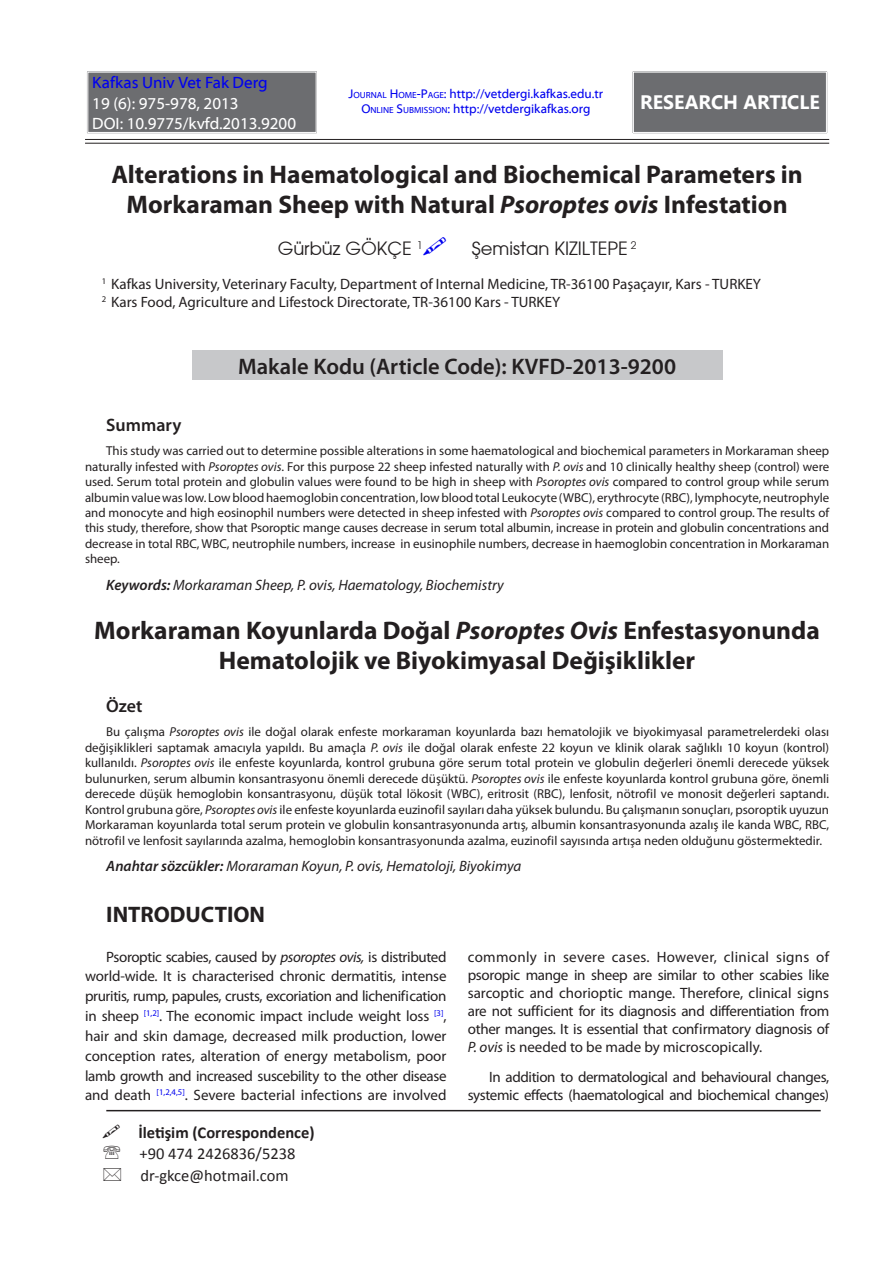
<style>
.page{position:relative;width:893px;height:1263px;background:#fff}
.page>*{position:absolute;margin:0;border:0;box-sizing:border-box;transform-origin:0 0}
.ORIJINAL_BASLIK{font:700 25.5px/30.6px "Myriad Pro";color:#231f20;text-align:center}
.t1{font:600 22.5px "Myriad Pro";color:#231f20}
.ANA_BASLIK{font:700 22.5px "Myriad Pro";color:#231f20}
.t2{font:700 19.5px "Segoe UI";color:#fff}
.t3{font:18px "TR Avalon Plain";color:#231f20}
.t4{font:600 18px "Myriad Pro";color:#231f20}
.t5{font:16.5px "Myriad Web Pro";color:#fff}
.t6{font:16.5px "Calibri";color:#231f20}
.t7{font:700 16.5px "Calibri";color:#231f20}
.t8{font:16.5px "Myriad Web Pro";color:#0000ef}
.METIN{font:15px/19.8px "Myriad Pro";color:#231f20;text-align:justify}
.t9{font:italic 15px "Myriad Pro";color:#231f20}
.METIN-2{font:15px/18px "Myriad Pro";letter-spacing:-.025em;color:#231f20;text-align:right}
.SUMMARY_PARAGRAF{font:12.9px/15.5px "Myriad Pro";color:#231f20;text-align:justify}
.t10{font:12.75px "Myriad Web Pro";color:#0000ef}
.t11{font:8.7px "Myriad Pro";color:#231f20}
.s1{font-style:inherit}
.s2{font-size:8.85px}
.s3{font-style:italic}
.s4{font-weight:600}
</style>
<div class="page">
<div style="left:192px;top:350px;width:530px;height:30px;background:#c7c8ca"></div>
<hr style="left:106px;top:1110px;width:715px;height:1px;background:#231f20">
<div style="left:635px;top:74px;width:190px;height:57px;background:#6c6d70"></div>
<div style="left:632px;top:70px;width:196px;height:64px;border:1px solid #fff"></div>
<div style="left:633px;top:72px;width:194px;height:61px;border:1px solid #fff"></div>
<hr style="left:85px;top:139px;width:744px;height:1px;background:#231f20">
<hr style="left:85px;top:143px;width:744px;height:1px;background:#231f20">
<div style="left:90px;top:74px;width:224px;height:57px;background:#6c6d70"></div>
<div style="left:86px;top:70px;width:232px;height:64px;border:1px solid #fff"></div>
<div style="left:88px;top:72px;width:228px;height:61px;border:1px solid #fff"></div>
<p class="t8" style="left:92px;top:73px;width:177px">Kafkas Univ Vet Fak Derg</p>
<p class="t5" style="left:92px;top:95px;width:148px">19 (6): 975-978, 2013</p>
<p class="t5" style="left:92px;top:115px;width:205px">DOI: 10.9775/kvfd.2013.9200</p>
<p class="t10" style="left:349px;top:87px;width:256px"><span class="s1">J</span><span class="s2">OURNAL</span> <span class="s1">H</span><span class="s2">OME</span><span class="s1">-P</span><span class="s2">AGE</span><span class="s1">:</span> http://vetdergi.kafkas.edu.tr</p>
<p class="t10" style="left:361px;top:102px;width:231px"><span class="s1">O</span><span class="s2">NLINE</span> <span class="s1">S</span><span class="s2">UBMISSION</span><span class="s1">:</span> http://vetdergikafkas.org</p>
<p class="t2" style="left:640px;top:89px;width:181px">RESEARCH ARTICLE</p>
<p class="ORIJINAL_BASLIK" style="left:111px;top:158px;width:693px">Alterations in Haematological and Biochemical Parameters in<br>Morkaraman Sheep with Natural <span class="s3">Psoroptes ovis</span> Infestation</p>
<p class="t3" style="left:278px;top:237px;width:146px">Gürbüz GÖKÇE <sup>1</sup></p>
<p class="t3" style="left:472px;top:237px;width:166px">Şemistan KIZILTEPE <sup>2</sup></p>
<p class="METIN" style="left:111px;top:274px;width:651px">Kafkas University, Veterinary Faculty, Department of Internal Medicine, TR-36100 Paşaçayır, Kars - TURKEY</p>
<p class="METIN" style="left:111px;top:292px;width:451px">Kars Food, Agriculture and Lifestock Directorate, TR-36100 Kars - TURKEY</p>
<p class="t11" style="left:102px;top:276px;width:6px">1</p>
<p class="t11" style="left:102px;top:294px;width:6px">2</p>
<p class="t1" style="left:238px;top:352px;width:439px">Makale Kodu (Article Code): KVFD-2013-9200</p>
<p class="t4" style="left:106px;top:414px;width:77px">Summary</p>
<p class="SUMMARY_PARAGRAF" style="left:85px;top:443px;width:746px;text-indent:21px">This study was carried out to determine possible alterations in some haematological and biochemical parameters in Morkaraman sheep naturally infested with <span class="s3">Psoroptes ovis</span>. For this purpose 22 sheep infested naturally with <span class="s3">P. ovis</span> and 10 clinically healthy sheep (control) were used. Serum total protein and globulin values were found to be high in sheep with <span class="s3">Psoroptes ovis</span> compared to control group while serum albumin value was low. Low blood haemoglobin concentration, low blood total Leukocyte (WBC), erythrocyte (RBC), lymphocyte, neutrophyle and monocyte and high eosinophil numbers were detected in sheep infested with <span class="s3">Psoroptes ovis</span> compared to control group. The results of this study, therefore, show that Psoroptic mange causes decrease in serum total albumin, increase in protein and globulin concentrations and decrease in total RBC, WBC, neutrophile numbers, increase in eusinophile numbers, decrease in haemoglobin concentration in Morkaraman sheep.</p>
<p class="t9" style="left:106px;top:576px;width:399px"><span class="s4">Keywords:</span> Morkaraman Sheep, P. ovis, Haematology, Biochemistry</p>
<p class="ORIJINAL_BASLIK" style="left:94px;top:614px;width:727px">Morkaraman Koyunlarda Doğal <span class="s3">Psoroptes Ovis</span> Enfestasyonunda<br>Hematolojik ve Biyokimyasal Değişiklikler</p>
<p class="t4" style="left:106px;top:695px;width:38px">Özet</p>
<p class="SUMMARY_PARAGRAF" style="left:85px;top:724px;width:746px;text-indent:21px">Bu çalışma <span class="s3">Psoroptes ovis</span> ile doğal olarak enfeste morkaraman koyunlarda bazı hematolojik ve biyokimyasal parametrelerdeki olası değişiklikleri saptamak amacıyla yapıldı. Bu amaçla <span class="s3">P. ovis</span> ile doğal olarak enfeste 22 koyun ve klinik olarak sağlıklı 10 koyun (kontrol) kullanıldı. <span class="s3">Psoroptes ovis</span> ile enfeste koyunlarda, kontrol grubuna göre serum total protein ve globulin değerleri önemli derecede yüksek bulunurken, serum albumin konsantrasyonu önemli derecede düşüktü. <span class="s3">Psoroptes ovis</span> ile enfeste koyunlarda kontrol grubuna göre, önemli derecede düşük hemoglobin konsantrasyonu, düşük total lökosit (WBC), eritrosit (RBC), lenfosit, nötrofil ve monosit değerleri saptandı.<br>Kontrol grubuna göre, <span class="s3">Psoroptes ovis</span> ile enfeste koyunlarda euzinofil sayıları daha yüksek bulundu. Bu çalışmanın sonuçları, psoroptik uyuzun Morkaraman koyunlarda total serum protein ve globulin konsantrasyonunda artış, albumin konsantrasyonunda azalış ile kanda WBC, RBC, nötrofil ve lenfosit sayılarında azalma, hemoglobin konsantrasyonunda azalma, euzinofil sayısında artışa neden olduğunu göstermektedir.</p>
<p class="t9" style="left:106px;top:857px;width:416px"><span class="s4">Anahtar sözcükler:</span> Moraraman Koyun, P. ovis, Hematoloji, Biyokimya</p>
<p class="ANA_BASLIK" style="left:106px;top:899px;width:160px">INTRODUCTION</p>
<p class="METIN" style="left:85px;top:946px;width:363px;text-indent:21px">Psoroptic scabies, caused by <span class="s3">psoroptes ovis,</span> is distributed world-wide. It is characterised chronic dermatitis, intense pruritis, rump, papules, crusts, excoriation and lichenification in sheep <sup>[1,2]</sup>. The economic impact include weight loss <sup>[3]</sup>, hair and skin damage, decreased milk production, lower conception rates, alteration of energy metabolism, poor lamb growth and increased suscebility to the other disease and death <sup>[1,2,4,5]</sup>. Severe bacterial infections are involved</p>
<p class="METIN" style="left:468px;top:947px;width:363px;line-height:18px">commonly in severe cases. However, clinical signs of psoropic mange in sheep are similar to other scabies like sarcoptic and chorioptic mange. Therefore, clinical signs are not sufficient for its diagnosis and differentiation from other manges. It is essential that confirmatory diagnosis of <span class="s3">P. ovis</span> is needed to be made by microscopically.</p>
<p class="METIN-2" style="left:468px;top:1068px;width:363px">In addition to dermatological and behavioural changes, systemic effects (haematological and biochemical changes)</p>
<p class="t7" style="left:138px;top:1122px;width:178px">İletişim (Correspondence)</p>
<p class="t6" style="left:140px;top:1144px;width:157px">+90 474 2426836/5238</p>
<p class="t6" style="left:140px;top:1165px;width:150px">dr-gkce@hotmail.com</p>
</div>
